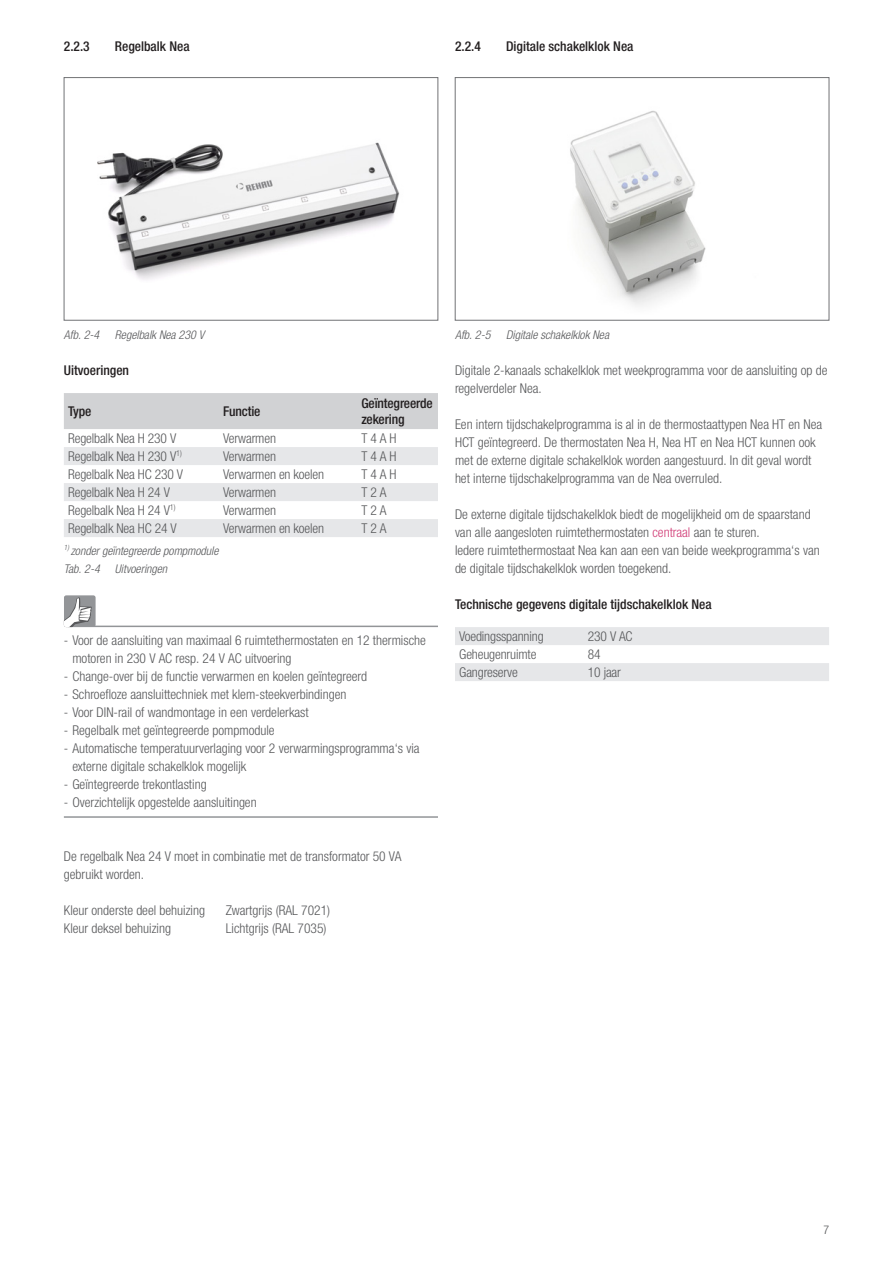
<style>
.page{position:relative;width:893px;height:1263px;background:#fff}
.page>*{position:absolute;margin:0;border:0;box-sizing:border-box;transform-origin:0 0}
.TI-GT_body_text{font:300 condensed 13.5px/18px "Helvetica Neue LTW1 G";color:#57585a}
.Table_text_09_pt_lef{font:300 condensed 13.5px "Helvetica Neue LTW1 G";letter-spacing:-.01em;color:#57585a}
.T-TI-GT_body_text_he{font:500 condensed 13.5px "Helvetica Neue LTW1 G";color:#231f20}
.Table_text_09_pt_lef-2{font:500 condensed 13.5px/16.2px "Helvetica Neue LTW1 G";letter-spacing:-.01em;color:#231f20}
.Table_text_09_pt_cen{font:300 condensed 13.5px "Helvetica Neue LTW1 G";letter-spacing:-.01em;color:#57585a}
.Footer_indention{font:italic 300 condensed 12px "Helvetica Neue LTW1 G";color:#57585a}
.t1{font:300 condensed 12px "Helvetica Neue LTW1 G";color:#57585a}
.s1{color:#d13c76}
</style>
<div class="page">
<hr style="left:68px;top:626px;width:370px;height:1px;background:#939598">
<hr style="left:64px;top:816px;width:374px;height:2px;background:#939598">
<div style="left:64px;top:393px;width:374px;height:36px;background:#d1d2d4"></div>
<svg style="left:64px;top:447px;width:374px;height:90px"></svg>
<svg style="left:64px;top:595px;width:32px;height:32px"></svg>
<svg style="left:455px;top:627px;width:374px;height:54px"></svg>
<img style="left:97px;top:142px;width:303px;height:138px">
<div style="left:64px;top:77px;width:374px;height:243px;border:1px solid #717275"></div>
<img style="left:570px;top:110px;width:136px;height:196px">
<div style="left:455px;top:77px;width:374px;height:243px;border:1px solid #717275"></div>
<p class="T-TI-GT_body_text_he" style="left:64px;top:38px;width:27px">2.2.3</p>
<p class="T-TI-GT_body_text_he" style="left:115px;top:38px;width:76px">Regelbalk Nea</p>
<p class="T-TI-GT_body_text_he" style="left:455px;top:38px;width:27px">2.2.4</p>
<p class="T-TI-GT_body_text_he" style="left:506px;top:38px;width:129px">Digitale schakelklok Nea</p>
<p class="Footer_indention" style="left:64px;top:328px;width:37px">Afb. 2-4</p>
<p class="Footer_indention" style="left:115px;top:328px;width:91px">Regelbalk Nea 230 V</p>
<p class="T-TI-GT_body_text_he" style="left:64px;top:362px;width:67px">Uitvoeringen</p>
<p class="Table_text_09_pt_lef-2" style="left:68px;top:403px;width:25px">Type</p>
<p class="Table_text_09_pt_lef-2" style="left:223px;top:403px;width:39px">Functie</p>
<p class="Table_text_09_pt_lef-2" style="left:361px;top:395px;width:73px">Geïntegreerde zekering</p>
<p class="Table_text_09_pt_lef" style="left:68px;top:430px;width:110px">Regelbalk Nea H 230 V</p>
<p class="Table_text_09_pt_lef" style="left:223px;top:430px;width:54px">Verwarmen</p>
<p class="Table_text_09_pt_lef" style="left:361px;top:430px;width:37px">T 4 A H</p>
<p class="Table_text_09_pt_lef" style="left:68px;top:448px;width:115px">Regelbalk Nea H 230 V<sup>1)</sup></p>
<p class="Table_text_09_pt_lef" style="left:223px;top:448px;width:54px">Verwarmen</p>
<p class="Table_text_09_pt_lef" style="left:361px;top:448px;width:37px">T 4 A H</p>
<p class="Table_text_09_pt_lef" style="left:68px;top:466px;width:117px">Regelbalk Nea HC 230 V</p>
<p class="Table_text_09_pt_lef" style="left:223px;top:466px;width:102px">Verwarmen en koelen</p>
<p class="Table_text_09_pt_lef" style="left:361px;top:466px;width:37px">T 4 A H</p>
<p class="Table_text_09_pt_lef" style="left:68px;top:484px;width:103px">Regelbalk Nea H 24 V</p>
<p class="Table_text_09_pt_lef" style="left:223px;top:484px;width:54px">Verwarmen</p>
<p class="Table_text_09_pt_lef" style="left:361px;top:484px;width:27px">T 2 A</p>
<p class="Table_text_09_pt_lef" style="left:68px;top:502px;width:109px">Regelbalk Nea H 24 V<sup>1)</sup></p>
<p class="Table_text_09_pt_lef" style="left:223px;top:502px;width:54px">Verwarmen</p>
<p class="Table_text_09_pt_lef" style="left:361px;top:502px;width:27px">T 2 A</p>
<p class="Table_text_09_pt_lef" style="left:68px;top:520px;width:110px">Regelbalk Nea HC 24 V</p>
<p class="Table_text_09_pt_lef" style="left:223px;top:520px;width:102px">Verwarmen en koelen</p>
<p class="Table_text_09_pt_lef" style="left:361px;top:520px;width:27px">T 2 A</p>
<p class="Footer_indention" style="left:64px;top:544px;width:156px"><sup>1)</sup> zonder geïntegreerde pompmodule</p>
<p class="Footer_indention" style="left:64px;top:562px;width:37px">Tab. 2-4</p>
<p class="Footer_indention" style="left:115px;top:562px;width:54px">Uitvoeringen</p>
<p class="TI-GT_body_text" style="left:72px;top:631px;width:355px;text-indent:-9px">- Voor de aansluiting van maximaal 6 ruimtethermostaten en 12 thermische motoren in 230 V AC resp. 24 V AC uitvoering</p>
<p class="TI-GT_body_text" style="left:64px;top:667px;width:305px">- Change-over bij de functie verwarmen en koelen geïntegreerd</p>
<p class="TI-GT_body_text" style="left:64px;top:685px;width:284px">- Schroefloze aansluittechniek met klem-steekverbindingen</p>
<p class="TI-GT_body_text" style="left:64px;top:703px;width:246px">- Voor DIN-rail of wandmontage in een verdelerkast</p>
<p class="TI-GT_body_text" style="left:64px;top:721px;width:212px">- Regelbalk met geïntegreerde pompmodule</p>
<p class="TI-GT_body_text" style="left:72px;top:739px;width:349px;text-indent:-9px">- Automatische temperatuurverlaging voor 2 verwarmingsprogramma‘s via externe digitale schakelklok mogelijk</p>
<p class="TI-GT_body_text" style="left:64px;top:775px;width:144px">- Geïntegreerde trekontlasting</p>
<p class="TI-GT_body_text" style="left:64px;top:793px;width:194px">- Overzichtelijk opgestelde aansluitingen</p>
<p class="TI-GT_body_text" style="left:64px;top:847px;width:339px">De regelbalk Nea 24 V moet in combinatie met de transformator 50 VA gebruikt worden.</p>
<p class="TI-GT_body_text" style="left:64px;top:901px;width:143px">Kleur onderste deel behuizing</p>
<p class="TI-GT_body_text" style="left:226px;top:901px;width:106px">Zwartgrijs (RAL 7021)</p>
<p class="TI-GT_body_text" style="left:64px;top:919px;width:109px">Kleur deksel behuizing</p>
<p class="TI-GT_body_text" style="left:226px;top:919px;width:102px">Lichtgrijs (RAL 7035)</p>
<p class="Footer_indention" style="left:455px;top:328px;width:37px">Afb. 2-5</p>
<p class="Footer_indention" style="left:506px;top:328px;width:105px">Digitale schakelklok Nea</p>
<p class="TI-GT_body_text" style="left:455px;top:361px;width:374px">Digitale 2-kanaals schakelklok met weekprogramma voor de aansluiting op de regelverdeler Nea.</p>
<p class="TI-GT_body_text" style="left:455px;top:415px;width:369px">Een intern tijdschakelprogramma is al in de thermostaattypen Nea HT en Nea HCT geïntegreerd. De thermostaten Nea H, Nea HT en Nea HCT kunnen ook met de externe digitale schakelklok worden aangestuurd. In dit geval wordt het interne tijdschakelprogramma van de Nea overruled.</p>
<p class="TI-GT_body_text" style="left:455px;top:505px;width:357px">De externe digitale tijdschakelklok biedt de mogelijkheid om de spaarstand van alle aangesloten ruimtethermostaten <span class="s1">centraal</span> aan te sturen.</p>
<p class="TI-GT_body_text" style="left:455px;top:541px;width:366px">Iedere ruimtethermostaat Nea kan aan een van beide weekprogramma‘s van de digitale tijdschakelklok worden toegekend.</p>
<p class="T-TI-GT_body_text_he" style="left:455px;top:596px;width:258px">Technische gegevens digitale tijdschakelklok Nea</p>
<p class="Table_text_09_pt_lef" style="left:459px;top:628px;width:86px">Voedingsspanning</p>
<p class="Table_text_09_pt_cen" style="left:588px;top:628px;width:46px">230 V AC</p>
<p class="Table_text_09_pt_lef" style="left:459px;top:646px;width:79px">Geheugenruimte</p>
<p class="Table_text_09_pt_cen" style="left:588px;top:646px;width:14px">84</p>
<p class="Table_text_09_pt_lef" style="left:459px;top:664px;width:60px">Gangreserve</p>
<p class="Table_text_09_pt_cen" style="left:588px;top:664px;width:35px">10 jaar</p>
<p class="t1" style="left:823px;top:1222px;width:7px">7</p>
</div>
